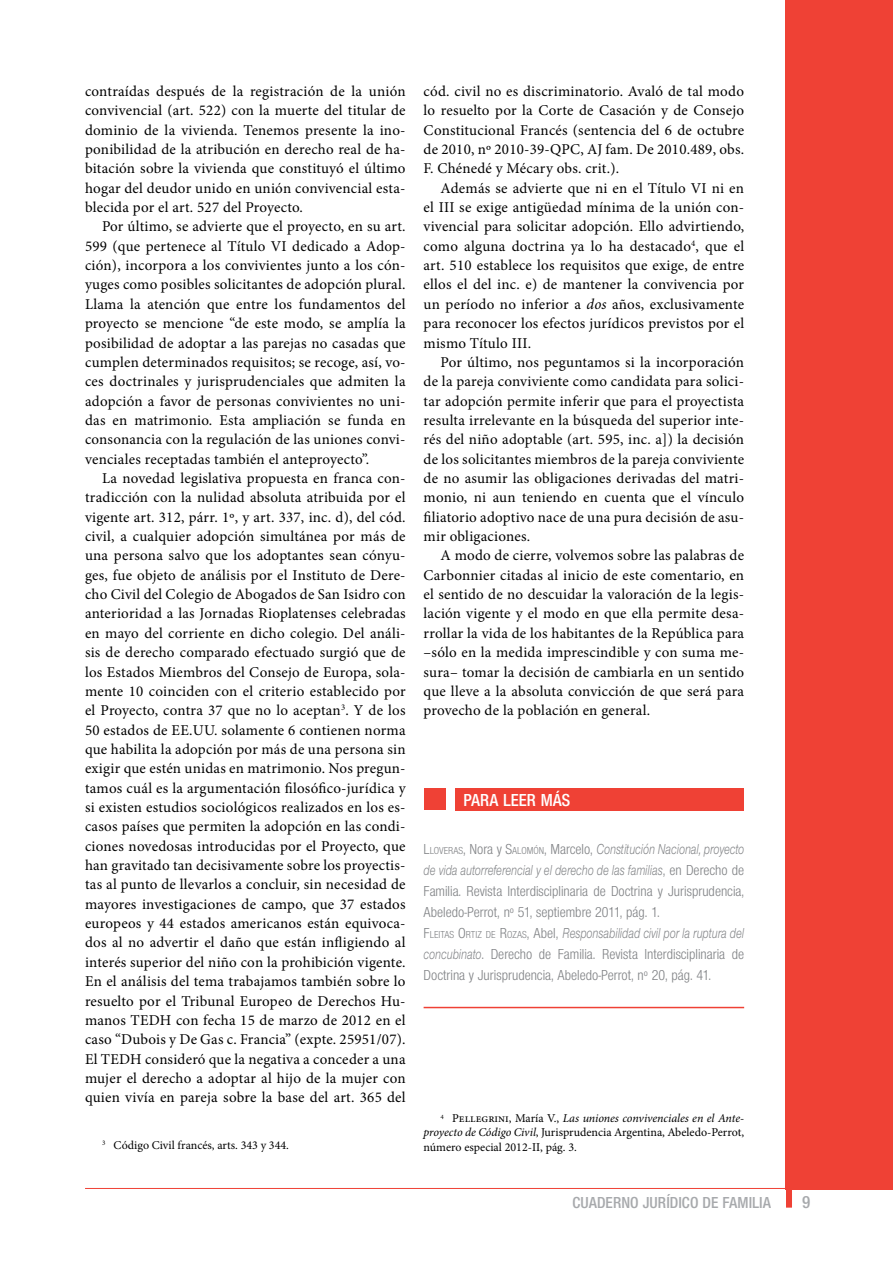
<style>
.page{position:relative;width:893px;height:1263px;background:#fff}
.page>*{position:absolute;margin:0;border:0;box-sizing:border-box;transform-origin:0 0}
.t1{font:600 condensed 18px "Nimbus San Nov T";color:#fff}
.t2{font:600 condensed 18px "Nimbus San Nov T";color:#a7a9ac}
.t3{font:600 condensed 16.5px "Nimbus San Nov T";color:#a7a9ac}
.t4{font:15px/19.4px "Minion Pro";letter-spacing:.015em;color:#000;text-align:justify}
.t5{font:condensed 15px/21px "Nimbus San Nov T";color:#808285}
.t6{font:12px/14.4px "Minion Pro";color:#000;text-align:justify}
.s1{font-style:italic}
.s2{font-style:inherit}
.s3{font-size:10.5px}
.s4{font-style:italic;font-stretch:normal}
</style>
<div class="page">
<div style="left:786px;top:1188px;width:6px;height:19px;background:#ef4135"></div>
<hr style="left:85px;top:1188px;width:733px;height:1px;background:#ef4135">
<div style="left:786px;top:0;width:107px;height:1189px;background:#ef4135"></div>
<div style="left:455px;top:788px;width:288px;height:23px;background:#ef4135"></div>
<div style="left:424px;top:788px;width:21px;height:22px;background:#ef4135"></div>
<hr style="left:424px;top:1007px;width:320px;height:1px;background:#ef4135">
<p class="t4" style="left:85px;top:82px;width:322px">contraídas después de la registración de la unión convivencial (art. 522) con la muerte del titular de dominio de la vivienda. Tenemos presente la ino&shy;ponibilidad de la atribución en derecho real de ha&shy;bitación sobre la vivienda que constituyó el último hogar del deudor unido en unión convivencial esta&shy;blecida por el art. 527 del Proyecto.</p>
<p class="t4" style="left:85px;top:217px;width:322px;text-indent:17px">Por último, se advierte que el proyecto, en su art.<br>599 (que pertenece al Título VI dedicado a Adop&shy;ción), incorpora a los convivientes junto a los cón&shy;yuges como posibles solicitantes de adopción plural.<br>Llama la atención que entre los fundamentos del proyecto se mencione “de este modo, se amplía la posibilidad de adoptar a las parejas no casadas que cumplen determinados requisitos; se recoge, así, vo&shy;ces doctrinales y jurisprudenciales que admiten la adopción a favor de personas convivientes no uni&shy;das en matrimonio. Esta ampliación se funda en consonancia con la regulación de las uniones convi&shy;venciales receptadas también el anteproyecto”.</p>
<p class="t4" style="left:85px;top:469px;width:322px;text-indent:17px">La novedad legislativa propuesta en franca con&shy;tradicción con la nulidad absoluta atribuida por el vigente art. 312, párr. 1º, y art. 337, inc. d), del cód. civil, a cualquier adopción simultánea por más de una persona salvo que los adoptantes sean cónyu&shy;ges, fue objeto de análisis por el Instituto de Dere&shy;cho Civil del Colegio de Abogados de San Isidro con anterioridad a las Jornadas Rioplatenses celebradas en mayo del corriente en dicho colegio. Del análi&shy;sis de derecho comparado efectuado surgió que de los Estados Miembros del Consejo de Europa, sola&shy;mente 10 coinciden con el criterio establecido por el Proyecto, contra 37 que no lo aceptan<sup>3</sup>. Y de los 50 estados de EE.UU. solamente 6 contienen norma que habilita la adopción por más de una persona sin exigir que estén unidas en matrimonio. Nos pregun&shy;tamos cuál es la argumentación filosófico-jurídica y si existen estudios sociológicos realizados en los es&shy;casos países que permiten la adopción en las condi&shy;ciones novedosas introducidas por el Proyecto, que han gravitado tan decisivamente sobre los proyectis&shy;tas al punto de llevarlos a concluir, sin necesidad de mayores investigaciones de campo, que 37 estados europeos y 44 estados americanos están equivoca&shy;dos al no advertir el daño que están infligiendo al interés superior del niño con la prohibición vigente.<br>En el análisis del tema trabajamos también sobre lo resuelto por el Tribunal Europeo de Derechos Hu&shy;manos TEDH con fecha 15 de marzo de 2012 en el caso “Dubois y De Gas c. Francia” (expte. 25951/07).<br>El TEDH consideró que la negativa a conceder a una mujer el derecho a adoptar al hijo de la mujer con quien vivía en pareja sobre la base del art. 365 del</p>
<p class="t6" style="left:102px;top:1138px;width:188px"><sup>3</sup> Código Civil francés, arts. 343 y 344.</p>
<p class="t4" style="left:424px;top:82px;width:322px">cód. civil no es discriminatorio. Avaló de tal modo lo resuelto por la Corte de Casación y de Consejo Constitucional Francés (sentencia del 6 de octubre de 2010, nº 2010-39-QPC, AJ fam. De 2010.489, obs.<br>F. Chénedé y Mécary obs. crit.).</p>
<p class="t4" style="left:424px;top:178px;width:322px;text-indent:17px">Además se advierte que ni en el Título VI ni en el III se exige antigüedad mínima de la unión con&shy;vivencial para solicitar adopción. Ello advirtiendo, como alguna doctrina ya lo ha destacado<sup>4</sup>, que el art. 510 establece los requisitos que exige, de entre ellos el del inc. e) de mantener la convivencia por un período no inferior a <span class="s1">dos</span> años, exclusivamente para reconocer los efectos jurídicos previstos por el mismo Título III.</p>
<p class="t4" style="left:424px;top:352px;width:322px;text-indent:17px">Por último, nos peguntamos si la incorporación de la pareja conviviente como candidata para solici&shy;tar adopción permite inferir que para el proyectista resulta irrelevante en la búsqueda del superior inte&shy;rés del niño adoptable (art. 595, inc. a]) la decisión de los solicitantes miembros de la pareja conviviente de no asumir las obligaciones derivadas del matri&shy;monio, ni aun teniendo en cuenta que el vínculo filiatorio adoptivo nace de una pura decisión de asu&shy;mir obligaciones.</p>
<p class="t4" style="left:424px;top:546px;width:322px;text-indent:17px">A modo de cierre, volvemos sobre las palabras de Carbonnier citadas al inicio de este comentario, en el sentido de no descuidar la valoración de la legis&shy;lación vigente y el modo en que ella permite desa&shy;rrollar la vida de los habitantes de la República para –sólo en la medida imprescindible y con suma me&shy;sura– tomar la decisión de cambiarla en un sentido que lleve a la absoluta convicción de que será para provecho de la población en general.</p>
<p class="t1" style="left:463px;top:790px;width:18px">PARA</p>
<p class="t1" style="left:503px;top:790px;width:9px">LEER</p>
<p class="t1" style="left:541px;top:790px;width:11px">MÁS</p>
<p class="t5" style="left:424px;top:839px;width:322px"><span class="s2">L</span><span class="s3">LOVERAS</span>, Nora y <span class="s2">S</span><span class="s3">ALOMÓN</span>, Marcelo, <span class="s4">Constitución Nacional, proyecto de vida autorreferencial y el derecho de las familias</span>, en Derecho de Familia. Revista Interdisciplinaria de Doctrina y Jurisprudencia, Abeledo-Perrot, nº 51, septiembre 2011, pág. 1.<br><span class="s2">F</span><span class="s3">LEITAS</span> <span class="s2">O</span><span class="s3">RTIZ DE</span> <span class="s2">R</span><span class="s3">OZAS</span>, Abel, <span class="s4">Responsabilidad civil por la ruptura del concubinato</span>. Derecho de Familia. Revista Interdisciplinaria de Doctrina y Jurisprudencia, Abeledo-Perrot, nº 20, pág. 41.</p>
<p class="t6" style="left:424px;top:1111px;width:322px;text-indent:17px"><sup>4</sup> Pellegrini, María V., <span class="s1">Las uniones convivenciales en el Ante&shy;proyecto de Código Civil</span>, Jurisprudencia Argentina, Abeledo-Perrot, número especial 2012-II, pág. 3.</p>
<p class="t3" style="left:572px;top:1192px;width:200px">CUADERNO JURÍDICO DE FAMILIA</p>
<p class="t2" style="left:802px;top:1191px;width:10px">9</p>
</div>
